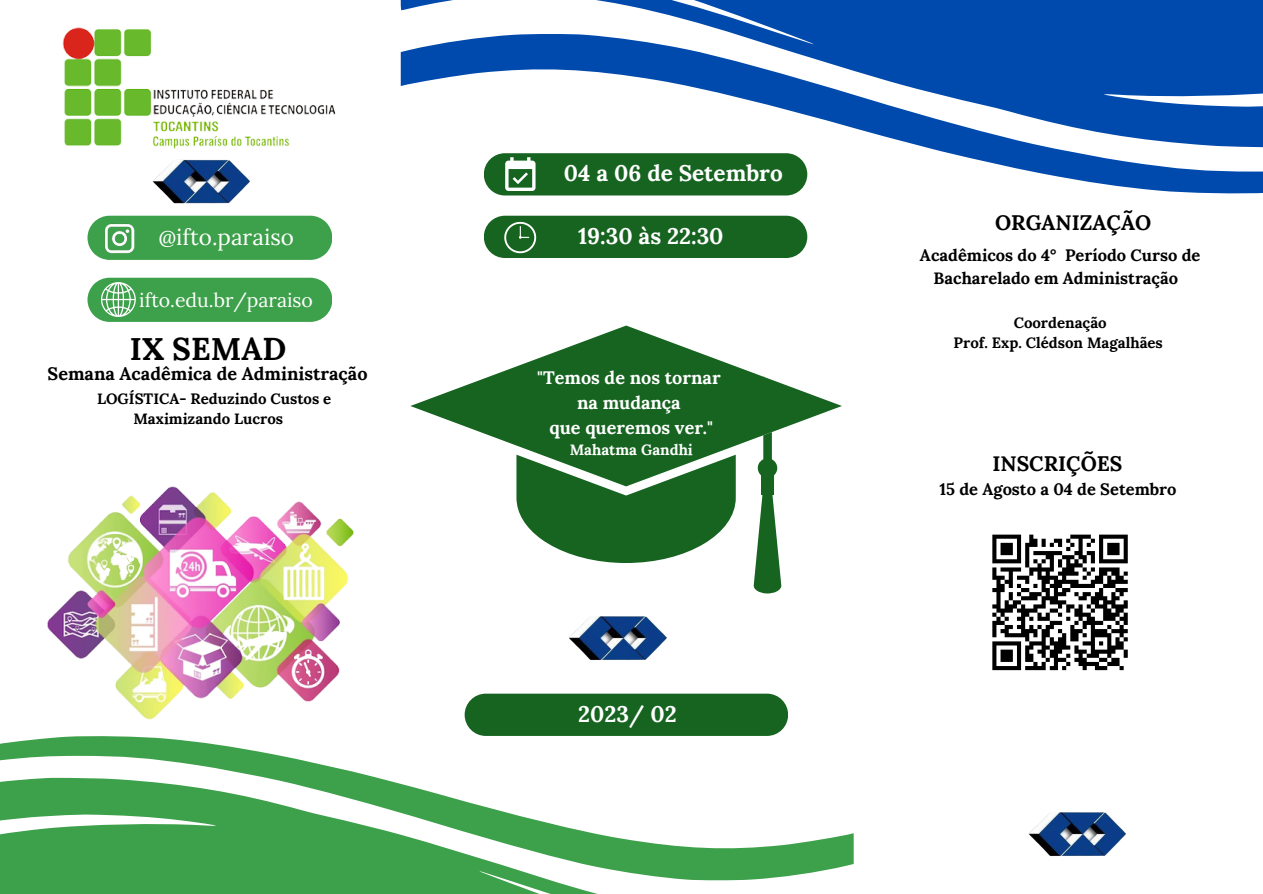
<style>
.page{position:relative;width:1263px;height:894px;background:#fff}
.page>*{position:absolute;margin:0;border:0;box-sizing:border-box;transform-origin:0 0}
.t1{font:700 31.5px "Lora";color:#000}
.t2{font:700 22.5px "Lora";color:#fff}
.t3{font:22.5px "Lora";color:#fff}
.t4{font:700 21px "Lora";color:#000}
.t5{font:19.5px "Lora";color:#fff}
.t6{font:700 18px "Lora";color:#fff}
.t7{font:700 18px "Lora";color:#000}
.t8{font:700 16.5px/22.5px "Lora";color:#000;text-align:center}
.t9{font:700 15px/20.2px "Lora";color:#000}
.t10{font:700 15px "Lora";color:#fff}
</style>
<div class="page">
<svg style="left:484px;top:147px;width:779px;height:46px"></svg>
<svg style="left:401px;top:0;width:862px;height:147px;fill:#004aad"></svg>
<svg style="left:0;top:735px;width:773px;height:26px"></svg>
<svg style="left:0;top:780px;width:854px;height:113px;fill:#3da04a"></svg>
<img style="left:62px;top:27px;width:274px;height:120px">
<svg style="left:87px;top:216px;width:245px;height:44px;background:#46a452"></svg>
<img style="left:101px;top:220px;width:35px;height:35px">
<svg style="left:87px;top:277px;width:245px;height:45px;background:#4fa95b"></svg>
<img style="left:13px;top:486px;width:375px;height:304px">
<svg style="left:410px;top:325px;width:432px;height:129px;fill:#166420"></svg>
<svg style="left:516px;top:454px;width:220px;height:109px"></svg>
<svg style="left:753px;top:432px;width:28px;height:161px"></svg>
<div style="left:484px;top:153px;width:323px;height:42px;background:#166420;border-radius:21px"></div>
<svg style="left:505px;top:157px;width:31px;height:34px"></svg>
<div style="left:484px;top:216px;width:323px;height:42px;background:#166420;border-radius:21px"></div>
<svg style="left:504px;top:222px;width:32px;height:31px"></svg>
<div style="left:465px;top:693px;width:323px;height:42px;background:#166420;border-radius:21px"></div>
<svg style="left:992px;top:534px;width:136px;height:137px"></svg>
<img style="left:140px;top:137px;width:121px;height:84px">
<img style="left:569px;top:616px;width:98px;height:44px">
<img style="left:1029px;top:812px;width:97px;height:44px">
<p class="t3" style="left:158px;top:222px;width:137px">@ifto.paraiso</p>
<p class="t2" style="left:564px;top:158px;width:220px">04 a 06 de Setembro</p>
<p class="t2" style="left:578px;top:221px;width:147px">19:30 às 22:30</p>
<p class="t5" style="left:139px;top:287px;width:175px">ifto.edu.br/paraiso</p>
<p class="t1" style="left:130px;top:328px;width:158px">IX SEMAD</p>
<p class="t9" style="left:133px;top:388px;width:199px;text-indent:-36px">LOGÍSTICA- Reduzindo Custos e<br>Maximizando Lucros</p>
<p class="t7" style="left:48px;top:362px;width:321px">Semana Acadêmica de Administração</p>
<p class="t6" style="left:537px;top:366px;width:185px">"Temos de nos tornar</p>
<p class="t6" style="left:577px;top:390px;width:105px">na mudança</p>
<p class="t6" style="left:549px;top:415px;width:165px">que queremos ver."</p>
<p class="t10" style="left:570px;top:439px;width:125px">Mahatma Gandhi</p>
<p class="t2" style="left:578px;top:698px;width:100px">2023/ 02</p>
<p class="t4" style="left:995px;top:209px;width:158px">ORGANIZAÇÃO</p>
<p class="t8" style="left:920px;top:244px;width:282px">Acadêmicos do 4° Período Curso de<br>Bacharelado em Administração</p>
<p class="t9" style="left:1014px;top:312px;width:94px">Coordenação</p>
<p class="t9" style="left:954px;top:332px;width:211px">Prof. Exp. Clédson Magalhães</p>
<p class="t4" style="left:992px;top:450px;width:132px">INSCRIÇÕES</p>
<p class="t8" style="left:939px;top:477px;width:239px">15 de Agosto a 04 de Setembro</p>
</div>
